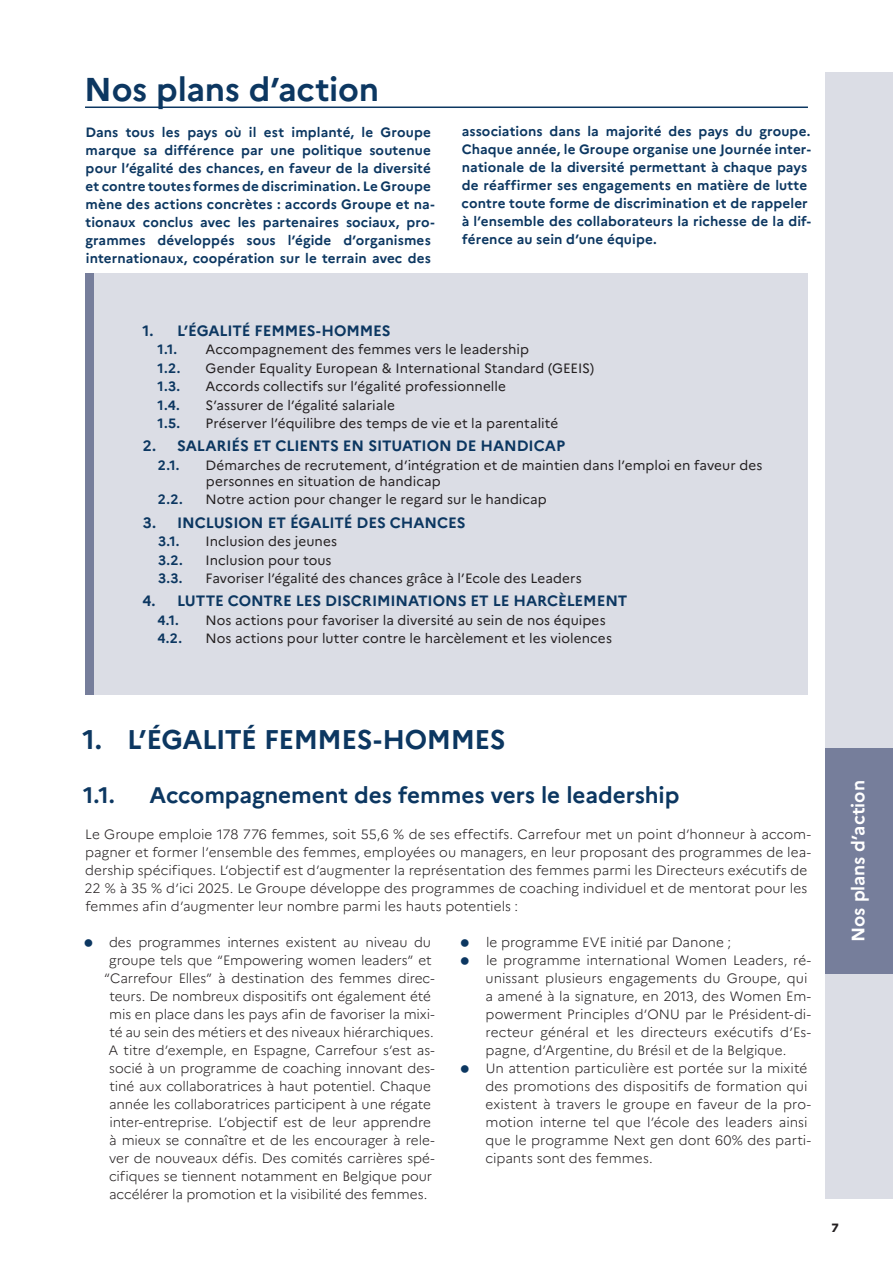
<style>
.page{position:relative;width:893px;height:1263px;background:#fff}
.page>*{position:absolute;margin:0;border:0;box-sizing:border-box;transform-origin:0 0}
.t1{font:700 33px "Marianne";letter-spacing:-.01em;color:#0c3761}
.t2{font:700 27px "Marianne";letter-spacing:-.02em;color:#0c3761}
.t3{font:700 22.5px "Marianne";letter-spacing:-.005em;color:#0c3761}
.t4{font:700 18px "Marianne";letter-spacing:-.005em;color:#fff}
.t5{font:700 15px "Marianne";letter-spacing:-.005em;color:#0c3761}
.t6{font:300 13.5px/18px "Marianne";color:#231f20}
.t7{font:700 13.5px/18px "Marianne";letter-spacing:.01em;color:#0c3761}
.t8{font:13.5px/16.2px "Marianne";letter-spacing:.005em;color:#231f20}
.t9{font:800 12px "Marianne";color:#231f20}
</style>
<div class="page">
<div style="left:825px;top:72px;width:68px;height:225px;background:#dbdde5"></div>
<div style="left:825px;top:523px;width:68px;height:225px;background:#dbdde5"></div>
<div style="left:825px;top:297px;width:68px;height:226px;background:#dbdde5"></div>
<div style="left:825px;top:973px;width:68px;height:226px;background:#dbdde5"></div>
<div style="left:825px;top:748px;width:68px;height:225px;background:#767e9b"></div>
<hr style="left:85px;top:107px;width:723px;height:1px;background:#0c3761">
<div style="left:85px;top:273px;width:723px;height:421px;background:#dbdde5"></div>
<div style="left:85px;top:273px;width:9px;height:421px;background:#767e9b"></div>
<h1 class="t1" style="left:84px;top:69px;width:296px">Nos plans d’action</h1>
<p class="t7" style="left:85px;top:123px;width:351px">Dans tous les pays où il est implanté, le Groupe marque sa différence par une politique soutenue pour l’égalité des chances, en faveur de la diversité et contre toutes formes de discrimination. Le Groupe mène des actions concrètes : accords Groupe et na&shy;tionaux conclus avec les partenaires sociaux, pro&shy;grammes développés sous l’égide d’organismes internationaux, coopération sur le terrain avec des</p>
<p class="t7" style="left:462px;top:123px;width:351px">associations dans la majorité des pays du groupe.<br>Chaque année, le Groupe organise une Journée inter&shy;nationale de la diversité permettant à chaque pays de réaffirmer ses engagements en matière de lutte contre toute forme de discrimination et de rappeler à l’ensemble des collaborateurs la richesse de la dif&shy;férence au sein d’une équipe.</p>
<p class="t5" style="left:142px;top:321px;width:250px">1. L’ÉGALITÉ FEMMES-HOMMES</p>
<p class="t7" style="left:158px;top:340px;width:21px">1.1.</p>
<p class="t8" style="left:206px;top:341px;width:325px">Accompagnement des femmes vers le leadership</p>
<p class="t7" style="left:158px;top:359px;width:24px">1.2.</p>
<p class="t8" style="left:206px;top:360px;width:390px">Gender Equality European &amp; International Standard (GEEIS)</p>
<p class="t7" style="left:158px;top:377px;width:24px">1.3.</p>
<p class="t8" style="left:206px;top:378px;width:302px">Accords collectifs sur l’égalité professionnelle</p>
<p class="t7" style="left:158px;top:396px;width:24px">1.4.</p>
<p class="t8" style="left:206px;top:397px;width:191px">S’assurer de l’égalité salariale</p>
<p class="t7" style="left:158px;top:414px;width:24px">1.5.</p>
<p class="t8" style="left:206px;top:415px;width:354px">Préserver l’équilibre des temps de vie et la parentalité</p>
<p class="t5" style="left:143px;top:437px;width:424px">2. SALARIÉS ET CLIENTS EN SITUATION DE HANDICAP</p>
<p class="t7" style="left:158px;top:456px;width:23px">2.1.</p>
<p class="t8" style="left:206px;top:457px;width:558px">Démarches de recrutement, d’intégration et de maintien dans l’emploi en faveur des personnes en situation de handicap</p>
<p class="t7" style="left:158px;top:491px;width:26px">2.2.</p>
<p class="t8" style="left:206px;top:491px;width:343px">Notre action pour changer le regard sur le handicap</p>
<p class="t5" style="left:143px;top:513px;width:324px">3. INCLUSION ET ÉGALITÉ DES CHANCES</p>
<p class="t7" style="left:158px;top:532px;width:23px">3.1.</p>
<p class="t8" style="left:206px;top:533px;width:133px">Inclusion des jeunes</p>
<p class="t7" style="left:158px;top:551px;width:26px">3.2.</p>
<p class="t8" style="left:206px;top:552px;width:128px">Inclusion pour tous</p>
<p class="t7" style="left:158px;top:569px;width:26px">3.3.</p>
<p class="t8" style="left:206px;top:570px;width:378px">Favoriser l’égalité des chances grâce à l’Ecole des Leaders</p>
<p class="t5" style="left:142px;top:592px;width:486px">4. LUTTE CONTRE LES DISCRIMINATIONS ET LE HARCÈLEMENT</p>
<p class="t7" style="left:157px;top:611px;width:23px">4.1.</p>
<p class="t8" style="left:206px;top:612px;width:402px">Nos actions pour favoriser la diversité au sein de nos équipes</p>
<p class="t7" style="left:157px;top:629px;width:26px">4.2.</p>
<p class="t8" style="left:206px;top:630px;width:408px">Nos actions pour lutter contre le harcèlement et les violences</p>
<h2 class="t2" style="left:82px;top:722px;width:425px">1. L’ÉGALITÉ FEMMES-HOMMES</h2>
<h3 class="t3" style="left:83px;top:781px;width:33px">1.1.</h3>
<h3 class="t3" style="left:150px;top:781px;width:531px">Accompagnement des femmes vers le leadership</h3>
<p class="t6" style="left:85px;top:825px;width:728px">Le Groupe emploie 178 776 femmes, soit 55,6 % de ses effectifs. Carrefour met un point d’honneur à accom&shy;pagner et former l’ensemble des femmes, employées ou managers, en leur proposant des programmes de lea&shy;dership spécifiques. L’objectif est d’augmenter la représentation des femmes parmi les Directeurs exécutifs de 22 % à 35 % d’ici 2025. Le Groupe développe des programmes de coaching individuel et de mentorat pour les femmes afin d’augmenter leur nombre parmi les hauts potentiels :</p>
<p class="t6" style="left:104px;top:933px;width:332px;text-align:center">des programmes internes existent au niveau du groupe tels que “Empowering women leaders” et “Carrefour Elles” à destination des femmes direc&shy;teurs. De nombreux dispositifs ont également été mis en place dans les pays afin de favoriser la mixi&shy;té au sein des métiers et des niveaux hiérarchiques.<br>A titre d’exemple, en Espagne, Carrefour s’est as&shy;socié à un programme de coaching innovant des&shy;tiné aux collaboratrices à haut potentiel. Chaque année les collaboratrices participent à une régate inter-entreprise. L’objectif est de leur apprendre à mieux se connaître et de les encourager à rele&shy;ver de nouveaux défis. Des comités carrières spé&shy;cifiques se tiennent notamment en Belgique pour accélérer la promotion et la visibilité des femmes.</p>
<p class="t6" style="left:485px;top:933px;width:327px">le programme EVE initié par Danone ;<br>le programme international Women Leaders, ré&shy;unissant plusieurs engagements du Groupe, qui a amené à la signature, en 2013, des Women Em&shy;powerment Principles d’ONU par le Président-di&shy;recteur général et les directeurs exécutifs d’Es&shy;pagne, d’Argentine, du Brésil et de la Belgique.<br>Un attention particulière est portée sur la mixité des promotions des dispositifs de formation qui existent à travers le groupe en faveur de la pro&shy;motion interne tel que l’école des leaders ainsi que le programme Next gen dont 60% des parti&shy;cipants sont des femmes.</p>
<h3 class="t4" style="left:847px;top:942px;width:163px;rotate:-90deg">Nos plans d’action</h3>
<p class="t9" style="left:832px;top:1220px;width:9px">7</p>
</div>
